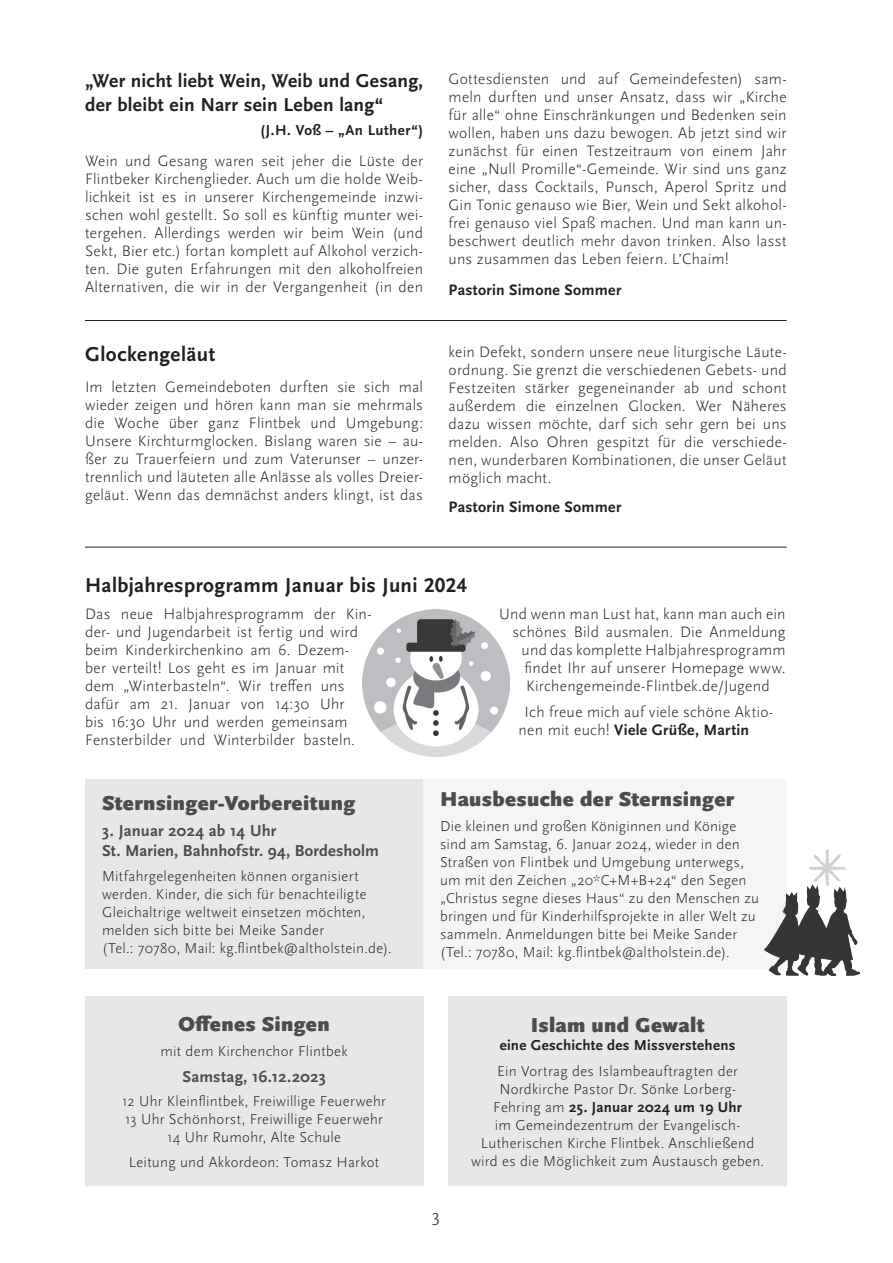
<style>
.page{position:relative;width:893px;height:1263px;background:#fff}
.page>*{position:absolute;margin:0;border:0;box-sizing:border-box;transform-origin:0 0}
.t1{font:900 21px "Scala Sans Pro";letter-spacing:.015em;color:#4b4c4d}
.t2{font:700 21px "Scala Sans Pro";letter-spacing:.02em;color:#231f20}
.t3{font:700 19.5px/24px "Scala Sans Pro";letter-spacing:.01em;color:#231f20}
.t4{font:300 18px "Scala Sans Pro";color:#231f20}
.t5{font:700 16.5px/19.8px "Scala Sans Pro";letter-spacing:.01em;color:#4b4c4d}
.t6{font:300 15.75px/18px "Scala Sans Pro";letter-spacing:.015em;color:#231f20;text-align:justify}
.t7{font:700 15.75px "Scala Sans Pro";letter-spacing:.02em;color:#231f20}
.t8{font:300 15px/18px "Scala Sans Pro";letter-spacing:.02em;color:#231f20;text-align:center}
.t9{font:700 15px "Scala Sans Pro";letter-spacing:.02em;color:#231f20}
.s1{font-weight:700}
</style>
<div class="page">
<div style="left:85px;top:997px;width:338px;height:189px;background:#e6e7e9"></div>
<div style="left:449px;top:997px;width:338px;height:189px;background:#e6e7e9"></div>
<hr style="left:85px;top:320px;width:702px;height:1px;background:#231f20">
<hr style="left:85px;top:547px;width:702px;height:1px;background:#231f20">
<img style="left:362px;top:609px;width:147px;height:147px">
<div style="left:85px;top:779px;width:338px;height:189px;background:#e6e7e9"></div>
<div style="left:423px;top:779px;width:364px;height:189px;background:#f5f5f6"></div>
<img style="left:764px;top:850px;width:96px;height:126px">
<p class="t3" style="left:85px;top:69px;width:340px">„Wer nicht liebt Wein, Weib und Gesang, der bleibt ein Narr sein Leben lang“</p>
<p class="t9" style="left:261px;top:121px;width:164px">(J.H. Voß – „An Luther“)</p>
<p class="t6" style="left:85px;top:152px;width:340px">Wein und Gesang waren seit jeher die Lüste der Flintbeker Kirchenglieder. Auch um die holde Weib&shy;lichkeit ist es in unserer Kirchengemeinde inzwi&shy;schen wohl gestellt. So soll es künftig munter wei&shy;tergehen. Allerdings werden wir beim Wein (und Sekt, Bier etc.) fortan komplett auf Alkohol verzich&shy;ten. Die guten Erfahrungen mit den alkoholfreien Alternativen, die wir in der Vergangenheit (in den</p>
<h1 class="t2" style="left:85px;top:342px;width:132px">Glockengeläut</h1>
<p class="t6" style="left:85px;top:378px;width:340px">Im letzten Gemeindeboten durften sie sich mal wieder zeigen und hören kann man sie mehrmals die Woche über ganz Flintbek und Umgebung:<br>Unsere Kirchturmglocken. Bislang waren sie – au&shy;ßer zu Trauerfeiern und zum Vaterunser – unzer&shy;trennlich und läuteten alle Anlässe als volles Dreier&shy;geläut. Wenn das demnächst anders klingt, ist das</p>
<p class="t6" style="left:449px;top:70px;width:340px">Gottesdiensten und auf Gemeindefesten) sam&shy;meln durften und unser Ansatz, dass wir „Kirche für alle“ ohne Einschränkungen und Bedenken sein wollen, haben uns dazu bewogen. Ab jetzt sind wir zunächst für einen Testzeitraum von einem Jahr eine „Null Promille“-Gemeinde. Wir sind uns ganz sicher, dass Cocktails, Punsch, Aperol Spritz und Gin Tonic genauso wie Bier, Wein und Sekt alkohol&shy;frei genauso viel Spaß machen. Und man kann un&shy;beschwert deutlich mehr davon trinken. Also lasst uns zusammen das Leben feiern. L’Chaim!</p>
<p class="t7" style="left:449px;top:281px;width:174px">Pastorin Simone Sommer</p>
<p class="t6" style="left:449px;top:343px;width:340px">kein Defekt, sondern unsere neue liturgische Läute&shy;ordnung. Sie grenzt die verschiedenen Gebets- und Festzeiten stärker gegeneinander ab und schont außerdem die einzelnen Glocken. Wer Näheres dazu wissen möchte, darf sich sehr gern bei uns melden. Also Ohren gespitzt für die verschiede&shy;nen, wunderbaren Kombinationen, die unser Geläut möglich macht.</p>
<p class="t7" style="left:449px;top:498px;width:174px">Pastorin Simone Sommer</p>
<h1 class="t2" style="left:85px;top:573px;width:383px">Halbjahresprogramm Januar bis Juni 2024</h1>
<p class="t6" style="left:85px;top:604px;width:288px;text-align:left">Das neue Halbjahresprogramm der Kin&shy;der- und Jugendarbeit ist fertig und wird beim Kinderkirchenkino am 6. Dezem&shy;ber verteilt! Los geht es im Januar mit dem „Winterbasteln“. Wir treffen uns dafür am 21. Januar von 14:30 Uhr<br>bis 16:30 Uhr und werden gemeinsam Fensterbilder und Winterbilder basteln.</p>
<p class="t6" style="left:499px;top:604px;width:288px">Und wenn man Lust hat, kann man auch ein</p>
<p class="t6" style="left:513px;top:622px;width:275px">schönes Bild ausmalen. Die Anmeldung</p>
<p class="t6" style="left:522px;top:640px;width:266px">und das komplette Halbjahresprogramm</p>
<p class="t6" style="left:525px;top:658px;width:262px">findet Ihr auf unserer Homepage www.</p>
<p class="t6" style="left:526px;top:676px;width:245px">Kirchengemeinde-Flintbek.de/Jugend</p>
<p class="t6" style="left:519px;top:703px;width:256px;text-indent:6px">Ich freue mich auf viele schöne Aktio&shy;nen mit euch! <span class="s1">Viele Grüße, Martin</span></p>
<h1 class="t1" style="left:102px;top:791px;width:255px">Sternsinger-Vorbereitung</h1>
<p class="t5" style="left:102px;top:821px;width:278px">3. Januar 2024 ab 14 Uhr<br>St. Marien, Bahnhofstr. 94, Bordesholm</p>
<p class="t8" style="left:102px;top:867px;width:291px;text-align:left">Mitfahrgelegenheiten können organisiert werden. Kinder, die sich für benachteiligte Gleichaltrige weltweit einsetzen möchten, melden sich bitte bei Meike Sander<br>(Tel.: 70780, Mail: kg.flintbek@altholstein.de).</p>
<h1 class="t1" style="left:178px;top:1012px;width:153px">Offenes Singen</h1>
<p class="t8" style="left:160px;top:1042px;width:189px">mit dem Kirchenchor Flintbek</p>
<p class="t5" style="left:182px;top:1067px;width:145px">Samstag, 16.12.2023</p>
<p class="t8" style="left:122px;top:1092px;width:265px">12 Uhr Kleinflintbek, Freiwillige Feuerwehr<br>13 Uhr Schönhorst, Freiwillige Feuerwehr<br>14 Uhr Rumohr, Alte Schule</p>
<p class="t8" style="left:129px;top:1153px;width:252px">Leitung und Akkordeon: Tomasz Harkot</p>
<h1 class="t1" style="left:440px;top:787px;width:296px">Hausbesuche der Sternsinger</h1>
<p class="t8" style="left:440px;top:817px;width:321px;text-align:left">Die kleinen und großen Königinnen und Könige sind am Samstag, 6. Januar 2024, wieder in den Straßen von Flintbek und Umgebung unterwegs, um mit den Zeichen „20*C+M+B+24“ den Segen „Christus segne dieses Haus“ zu den Menschen zu bringen und für Kinderhilfsprojekte in aller Welt zu sammeln. Anmeldungen bitte bei Meike Sander (Tel.: 70780, Mail: kg.flintbek@altholstein.de).</p>
<p class="t4" style="left:431px;top:1209px;width:10px">3</p>
<h1 class="t1" style="left:531px;top:1013px;width:175px">Islam und Gewalt</h1>
<p class="t9" style="left:500px;top:1036px;width:237px">eine Geschichte des Missverstehens</p>
<p class="t8" style="left:471px;top:1062px;width:295px">Ein Vortrag des Islambeauftragten der Nordkirche Pastor Dr. Sönke Lorberg-<br>Fehring am <span class="s1">25. Januar 2024 um 19 Uhr<br></span>im Gemeindezentrum der Evangelisch-Lutherischen Kirche Flintbek. Anschließend wird es die Möglichkeit zum Austausch geben.</p>
</div>
